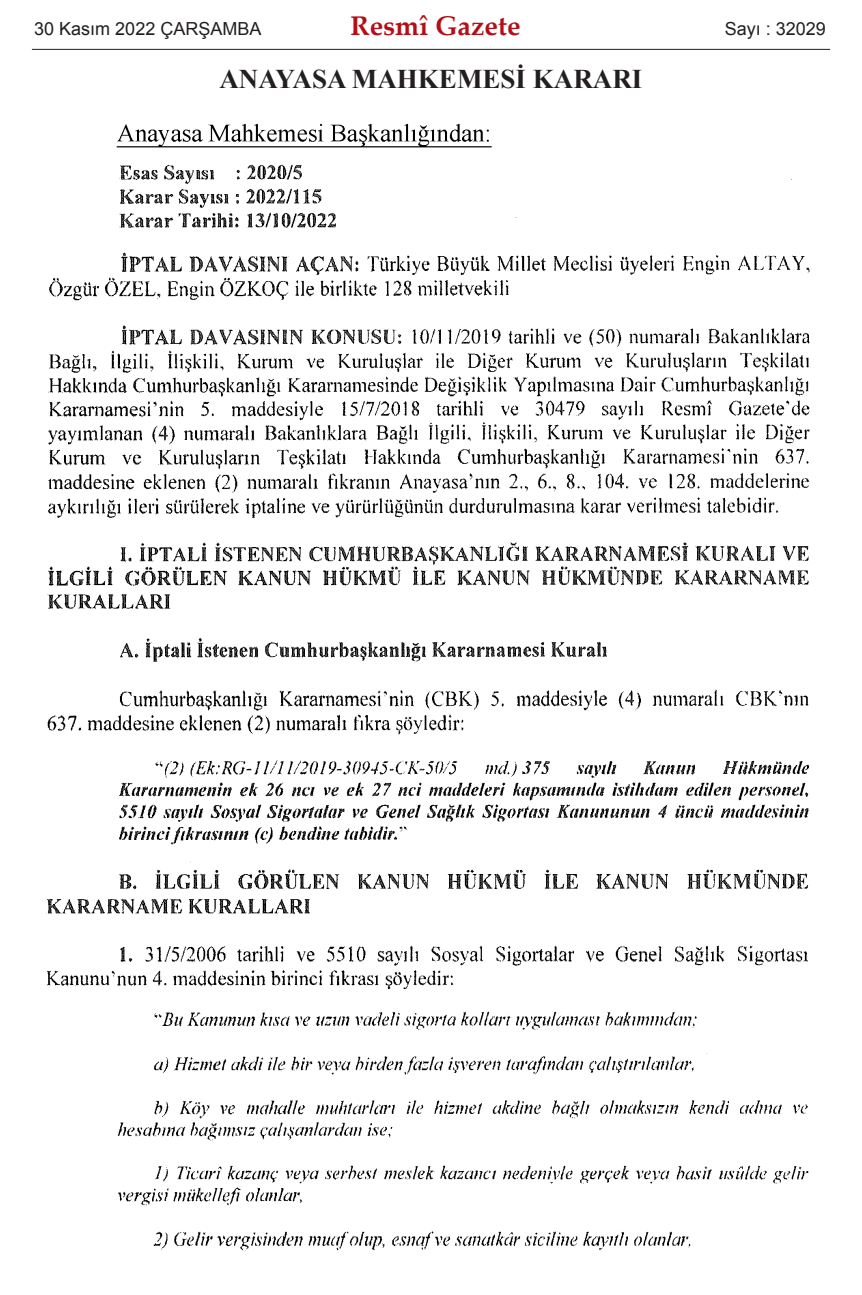
<style>
.page{position:relative;width:862px;height:1295px;background:#fff}
.page>*{position:absolute;margin:0;border:0;box-sizing:border-box;transform-origin:0 0}
.t1{font:700 27px "Times New Roman";color:#231f20}
.t2{font:700 27px "Palatino Linotype";color:#b40e16}
.t3{font:18px "Arial";color:#231f20}
</style>
<div class="page">
<img style="left:46px;top:123px;width:764px;height:1128px">
<hr style="left:32px;top:49px;width:797px;height:1px;background:#231f20">
<p class="t3" style="left:34px;top:18px;width:229px">30 Kasım 2022 ÇARŞAMBA</p>
<h1 class="t2" style="left:350px;top:15px;width:171px">Resmî Gazete</h1>
<p class="t3" style="left:724px;top:18px;width:103px">Sayı : 32029</p>
<h1 class="t1" style="left:219px;top:64px;width:424px">ANAYASA MAHKEMESİ KARARI</h1>
</div>
